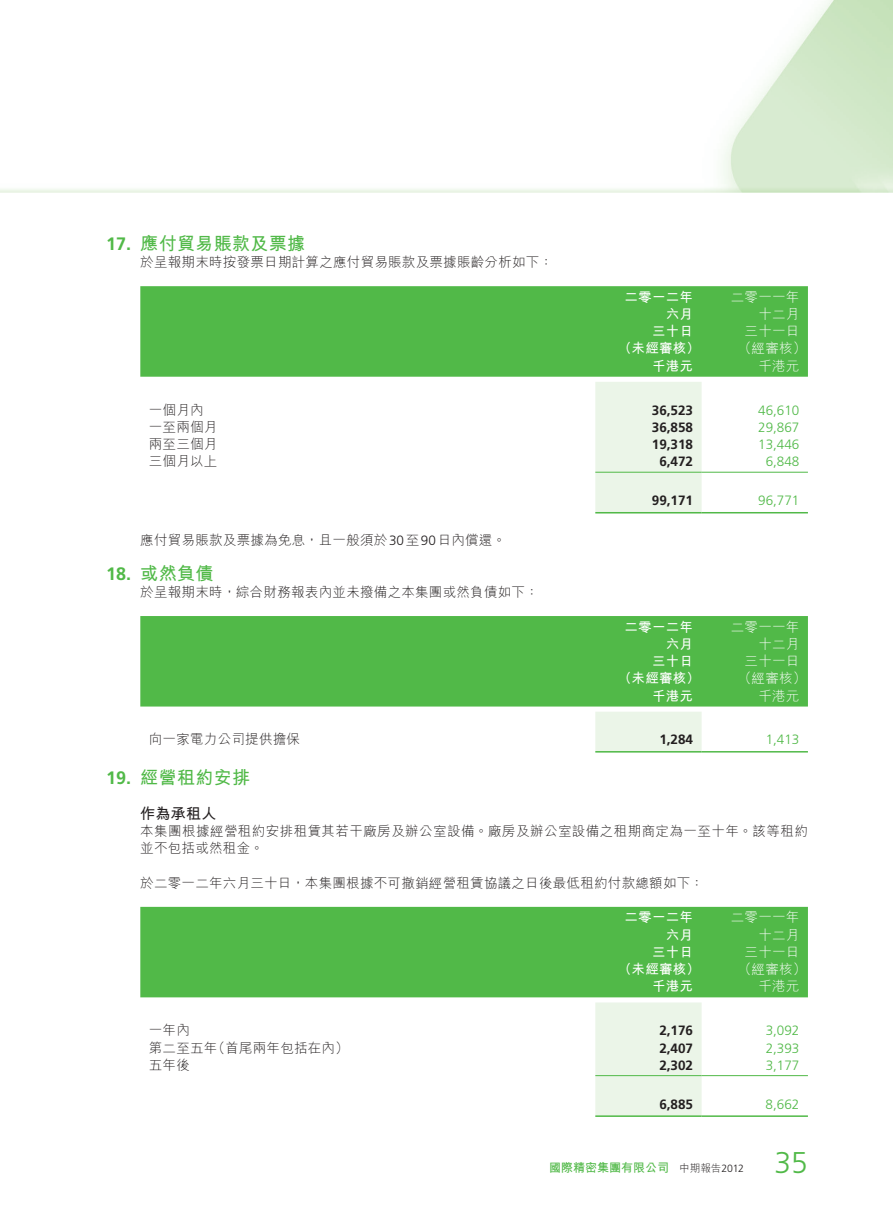
<style>
.page{position:relative;width:893px;height:1212px;background:#fff}
.page>*{position:absolute;margin:0;border:0;box-sizing:border-box;transform-origin:0 0}
.t1{font:300 30px "Frutiger LT Std";color:#51b948}
.t2{font:700 18px "M Hei HK";letter-spacing:.02em;color:#51b948}
.t3{font:700 15px "M Hei HK";letter-spacing:.02em;color:#231f20}
.t4{font:300 13.5px/17.2px "M Hei HK";letter-spacing:.02em;color:#231f20}
.t5{font:300 13.5px/17.2px "M Hei HK";letter-spacing:.02em;color:#fff;text-align:right}
.t6{font:700 13.5px/17.2px "M Hei HK";letter-spacing:.02em;color:#fff;text-align:right}
.t7{font:700 13.5px "Frutiger LT Std";color:#231f20}
.t8{font:300 13.5px "Frutiger LT Std";color:#51b948}
.t9{font:700 12px "M Hei HK";color:#51b948}
.s1{font-family:"Frutiger LT Std"}
.s2{font-weight:300;font-size:10.5px;color:#231f20}
.s3{font-family:"Frutiger LT Std";font-weight:300;font-size:10.5px;color:#231f20}
</style>
<div class="page">
<img style="left:0;top:0;width:893px;height:193px">
<div style="left:140px;top:286px;width:668px;height:91px;background:#51b948"></div>
<div style="left:595px;top:382px;width:107px;height:130px;background:#ebf5e8"></div>
<hr style="left:595px;top:472px;width:107px;height:1px;background:#51b948">
<hr style="left:702px;top:472px;width:106px;height:1px;background:#51b948">
<hr style="left:595px;top:512px;width:107px;height:1px;background:#51b948">
<hr style="left:702px;top:512px;width:106px;height:1px;background:#51b948">
<div style="left:140px;top:616px;width:668px;height:90px;background:#51b948"></div>
<div style="left:595px;top:712px;width:107px;height:39px;background:#ebf5e8"></div>
<hr style="left:595px;top:751px;width:107px;height:1px;background:#51b948">
<hr style="left:702px;top:751px;width:106px;height:1px;background:#51b948">
<div style="left:140px;top:907px;width:668px;height:90px;background:#51b948"></div>
<div style="left:595px;top:1002px;width:107px;height:113px;background:#ebf5e8"></div>
<hr style="left:595px;top:1075px;width:107px;height:1px;background:#51b948">
<hr style="left:702px;top:1075px;width:106px;height:1px;background:#51b948">
<hr style="left:595px;top:1115px;width:107px;height:2px;background:#51b948">
<hr style="left:702px;top:1115px;width:106px;height:2px;background:#51b948">
<h2 class="t2" style="left:106px;top:230px;width:200px"><span class="s1">17.</span> 應付貿易賬款及票據</h2>
<p class="t4" style="left:140px;top:253px;width:414px">於呈報期末時按發票日期計算之應付貿易賬款及票據賬齡分析如下：</p>
<p class="t6" style="left:624px;top:287px;width:70px">二零一二年六月<br>三十日</p>
<p class="t5" style="left:731px;top:288px;width:70px">二零一一年十二月<br>三十一日</p>
<p class="t6" style="left:618px;top:339px;width:83px">（未經審核）</p>
<p class="t5" style="left:738px;top:340px;width:70px">（經審核）</p>
<p class="t6" style="left:652px;top:356px;width:43px">千港元</p>
<p class="t5" style="left:758px;top:357px;width:43px">千港元</p>
<p class="t4" style="left:149px;top:401px;width:56px">一個月內</p>
<p class="t7" style="left:652px;top:402px;width:43px">36,523</p>
<p class="t8" style="left:758px;top:402px;width:43px">46,610</p>
<p class="t4" style="left:149px;top:418px;width:70px">一至兩個月</p>
<p class="t7" style="left:652px;top:419px;width:43px">36,858</p>
<p class="t8" style="left:758px;top:419px;width:43px">29,867</p>
<p class="t4" style="left:149px;top:435px;width:70px">兩至三個月</p>
<p class="t7" style="left:652px;top:436px;width:43px">19,318</p>
<p class="t8" style="left:758px;top:437px;width:43px">13,446</p>
<p class="t4" style="left:149px;top:453px;width:70px">三個月以上</p>
<p class="t7" style="left:659px;top:454px;width:35px">6,472</p>
<p class="t8" style="left:766px;top:454px;width:35px">6,848</p>
<p class="t7" style="left:652px;top:493px;width:43px">99,171</p>
<p class="t8" style="left:758px;top:493px;width:43px">96,771</p>
<p class="t4" style="left:140px;top:531px;width:367px">應付貿易賬款及票據為免息，且一般須於<span class="s1">30</span>至<span class="s1">90</span>日內償還。</p>
<h2 class="t2" style="left:106px;top:560px;width:109px"><span class="s1">18.</span> 或然負債</h2>
<p class="t4" style="left:140px;top:583px;width:400px">於呈報期末時，綜合財務報表內並未撥備之本集團或然負債如下：</p>
<p class="t6" style="left:624px;top:617px;width:70px">二零一二年六月<br>三十日</p>
<p class="t5" style="left:731px;top:618px;width:70px">二零一一年十二月<br>三十一日</p>
<p class="t6" style="left:618px;top:668px;width:83px">（未經審核）</p>
<p class="t5" style="left:738px;top:669px;width:70px">（經審核）</p>
<p class="t6" style="left:652px;top:686px;width:43px">千港元</p>
<p class="t5" style="left:758px;top:687px;width:43px">千港元</p>
<p class="t4" style="left:149px;top:731px;width:153px">向一家電力公司提供擔保</p>
<p class="t7" style="left:659px;top:732px;width:35px">1,284</p>
<p class="t8" style="left:766px;top:732px;width:35px">1,413</p>
<h2 class="t2" style="left:106px;top:765px;width:145px"><span class="s1">19.</span> 經營租約安排</h2>
<p class="t3" style="left:140px;top:802px;width:78px">作為承租人</p>
<p class="t4" style="left:140px;top:822px;width:669px">本集團根據經營租約安排租賃其若干廠房及辦公室設備。廠房及辦公室設備之租期商定為一至十年。該等租約並不包括或然租金。</p>
<p class="t4" style="left:140px;top:874px;width:565px">於二零一二年六月三十日，本集團根據不可撤銷經營租賃協議之日後最低租約付款總額如下：</p>
<p class="t6" style="left:624px;top:908px;width:70px">二零一二年六月<br>三十日</p>
<p class="t5" style="left:731px;top:908px;width:70px">二零一一年十二月<br>三十一日</p>
<p class="t6" style="left:618px;top:959px;width:83px">（未經審核）</p>
<p class="t5" style="left:738px;top:960px;width:70px">（經審核）</p>
<p class="t6" style="left:652px;top:977px;width:43px">千港元</p>
<p class="t5" style="left:758px;top:977px;width:43px">千港元</p>
<p class="t4" style="left:149px;top:1021px;width:43px">一年內</p>
<p class="t7" style="left:659px;top:1022px;width:35px">2,176</p>
<p class="t8" style="left:766px;top:1023px;width:35px">3,092</p>
<p class="t4" style="left:149px;top:1039px;width:201px">第二至五年（首尾兩年包括在內）</p>
<p class="t7" style="left:659px;top:1040px;width:35px">2,407</p>
<p class="t8" style="left:766px;top:1040px;width:35px">2,393</p>
<p class="t4" style="left:149px;top:1056px;width:43px">五年後</p>
<p class="t7" style="left:659px;top:1057px;width:35px">2,302</p>
<p class="t8" style="left:766px;top:1057px;width:35px">3,177</p>
<p class="t7" style="left:659px;top:1096px;width:35px">6,885</p>
<p class="t8" style="left:766px;top:1096px;width:35px">8,662</p>
<p class="t9" style="left:549px;top:1159px;width:197px">國際精密集團有限公司 <span class="s2">中期報告</span><span class="s3">2012</span></p>
<h1 class="t1" style="left:775px;top:1146px;width:35px">35</h1>
</div>
